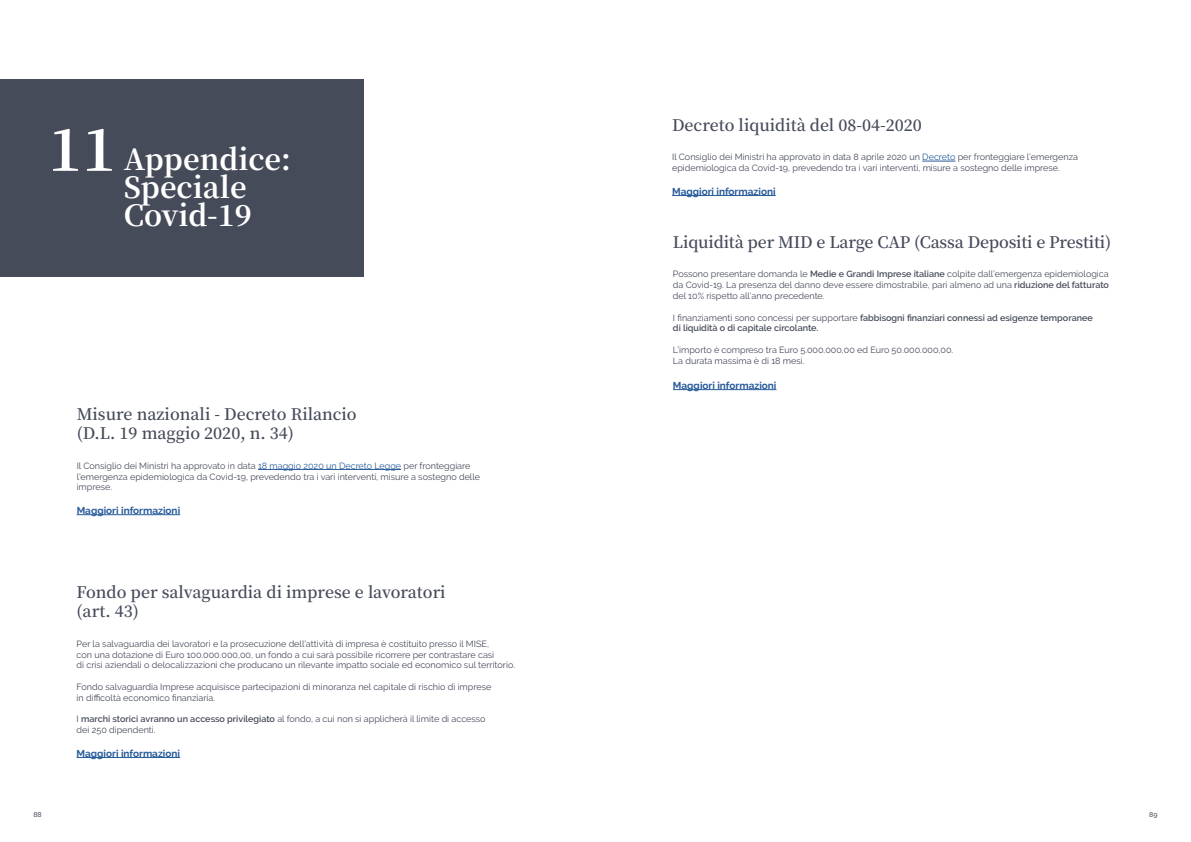
<style>
.page{position:relative;width:1191px;height:842px;background:#fff}
.page>*{position:absolute;margin:0;border:0;box-sizing:border-box;transform-origin:0 0}
.t1{font:700 29px/28px "Noto Serif TC";color:#fff}
.t2{font:600 16px/19.2px "Noto Serif TC";color:#464b5a}
.t3{font:700 10px "Raleway";color:#275b9b}
.t4{font:9px/10.8px "Raleway";color:#464b5a}
.t5{font:600 9px/10.8px "Raleway";color:#464b5a}
.t6{font:500 7px "Raleway";color:#464b5a}
.s1{font-size:58px}
.s2{color:#275b9b}
.s3{font-weight:600}
.s4{font-weight:400}
</style>
<div class="page">
<div style="left:0;top:80px;width:364px;height:197px;background:#464b5a"></div>
<hr style="left:258px;top:469px;width:143px;height:1px;background:#275b9b">
<hr style="left:77px;top:514px;width:103px;height:1px;background:#275b9b">
<hr style="left:77px;top:757px;width:103px;height:1px;background:#275b9b">
<hr style="left:922px;top:161px;width:33px;height:1px;background:#275b9b">
<hr style="left:672px;top:195px;width:103px;height:1px;background:#275b9b">
<hr style="left:673px;top:389px;width:103px;height:1px;background:#275b9b">
<h1 class="t1" style="left:124px;top:146px;width:169px;text-indent:-75px"><span class="s1">11</span> Appendice:<br>Speciale<br>Covid-19</h1>
<h2 class="t2" style="left:77px;top:405px;width:281px">Misure nazionali - Decreto Rilancio (D.L. 19 maggio 2020, n. 34)</h2>
<p class="t4" style="left:77px;top:460px;width:405px">Il Consiglio dei Ministri ha approvato in data <span class="s2">18 maggio 2020 un Decreto Legge</span> per fronteggiare l’emergenza epidemiologica da Covid-19, prevedendo tra i vari interventi, misure a sostegno delle imprese.</p>
<p class="t3" style="left:77px;top:505px;width:105px">Maggiori informazioni</p>
<h2 class="t2" style="left:77px;top:583px;width:370px">Fondo per salvaguardia di imprese e lavoratori (art. 43)</h2>
<p class="t4" style="left:77px;top:638px;width:439px">Per la salvaguardia dei lavoratori e la prosecuzione dell’attività di impresa è costituito presso il MISE,<br>con una dotazione di Euro 100.000.000,00, un fondo a cui sarà possibile ricorrere per contrastare casi<br>di crisi aziendali o delocalizzazioni che producano un rilevante impatto sociale ed economico sul territorio.</p>
<p class="t4" style="left:77px;top:681px;width:416px">Fondo salvaguardia Imprese acquisisce partecipazioni di minoranza nel capitale di rischio di imprese in difficoltà economico finanziaria.</p>
<p class="t4" style="left:77px;top:714px;width:410px">I <span class="s3">marchi storici avranno un accesso privilegiato</span> al fondo, a cui non si applicherà il limite di accesso dei 250 dipendenti.</p>
<p class="t3" style="left:77px;top:747px;width:105px">Maggiori informazioni</p>
<h2 class="t2" style="left:672px;top:116px;width:251px">Decreto liquidità del 08-04-2020</h2>
<p class="t4" style="left:672px;top:152px;width:407px">Il Consiglio dei Ministri ha approvato in data 8 aprile 2020 un <span class="s2">Decreto</span> per fronteggiare l’emergenza epidemiologica da Covid-19, prevedendo tra i vari interventi, misure a sostegno delle imprese.</p>
<p class="t3" style="left:672px;top:186px;width:105px">Maggiori informazioni</p>
<h2 class="t2" style="left:673px;top:233px;width:440px">Liquidità per MID e Large CAP (Cassa Depositi e Prestiti)</h2>
<p class="t4" style="left:673px;top:269px;width:437px;text-align:justify">Possono presentare domanda le <span class="s3">Medie e Grandi Imprese italiane</span> colpite dall’emergenza epidemiologica da Covid-19. La presenza del danno deve essere dimostrabile, pari almeno ad una <span class="s3">riduzione del fatturato </span>del 10% rispetto all’anno precedente.</p>
<p class="t5" style="left:673px;top:312px;width:421px"><span class="s4">I finanziamenti sono concessi per supportare</span> fabbisogni finanziari connessi ad esigenze temporanee di liquidità o di capitale circolante.</p>
<p class="t4" style="left:673px;top:344px;width:281px">L’importo è compreso tra Euro 5.000.000,00 ed Euro 50.000.000,00.<br>La durata massima è di 18 mesi.</p>
<p class="t3" style="left:673px;top:380px;width:105px">Maggiori informazioni</p>
<p class="t6" style="left:33px;top:811px;width:10px">88</p>
<p class="t6" style="left:1149px;top:811px;width:10px">89</p>
</div>
